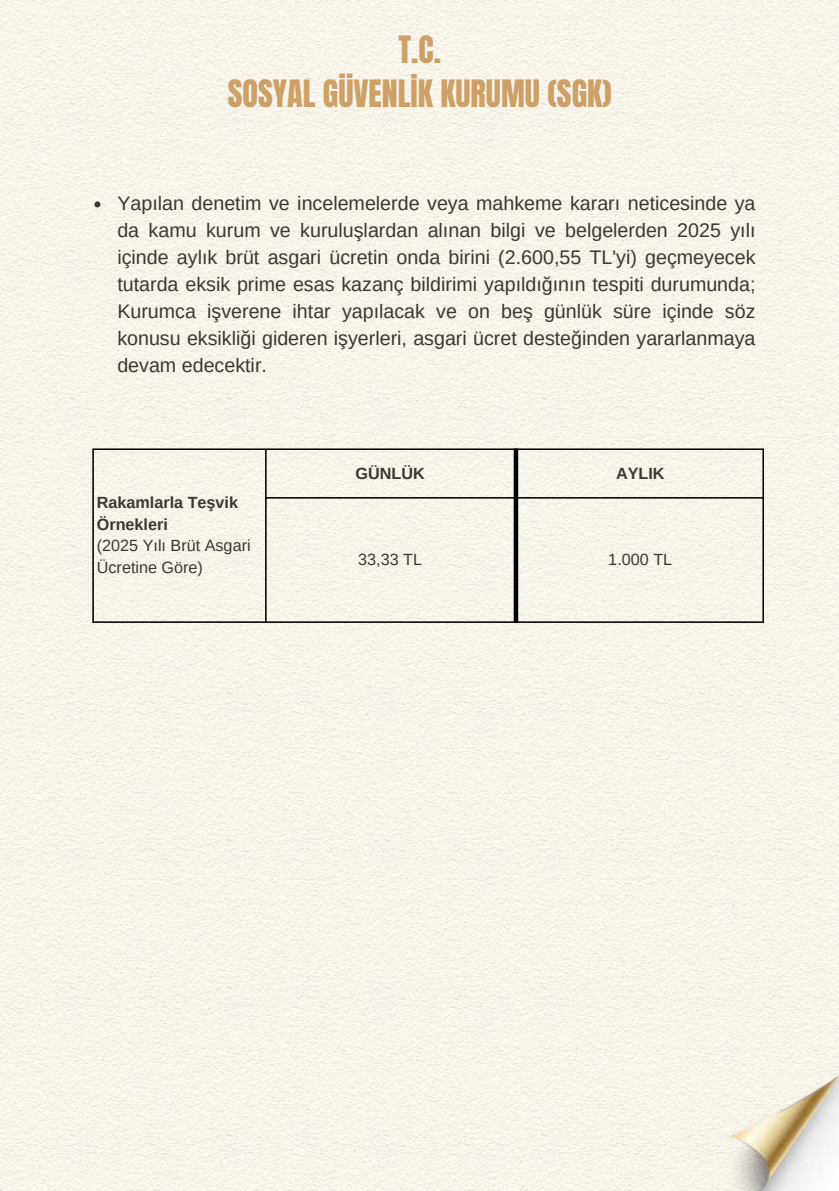
<style>
.page{position:relative;width:839px;height:1191px;background:#fff}
.page>*{position:absolute;margin:0;border:0;box-sizing:border-box;transform-origin:0 0}
.t1{font:32px/43.6px "Anton";color:#cca066;text-align:center}
.t2{font:19.6px/27px "Arimo";color:#3c3732;text-align:justify}
.t3{font:16.2px/21.6px "Arimo";color:#3c3732}
.t4{font:700 16.2px/21.6px "Arimo";color:#3c3732}
</style>
<div class="page">
<div style="left:0;top:0;width:838px;height:1191px;background:#f8f4ea"></div>
<img style="left:725px;top:1074px;width:113px;height:117px">
<svg style="left:94px;top:201px;width:6px;height:6px"></svg>
<hr style="left:92px;top:450px;width:2px;height:171px;background:#000">
<hr style="left:265px;top:450px;width:1px;height:171px;background:#000">
<hr style="left:762px;top:450px;width:2px;height:171px;background:#000">
<hr style="left:92px;top:448px;width:672px;height:2px;background:#000">
<hr style="left:265px;top:497px;width:499px;height:2px;background:#000">
<hr style="left:92px;top:621px;width:672px;height:2px;background:#000">
<div style="left:513px;top:448px;width:5px;height:175px;background:#000"></div>
<h1 class="t1" style="left:228px;top:29px;width:385px">T.C.<br>SOSYAL GÜVENLİK KURUMU (SGK)</h1>
<p class="t2" style="left:117px;top:190px;width:639px">Yapılan denetim ve incelemelerde veya mahkeme kararı neticesinde ya da kamu kurum ve kuruluşlardan alınan bilgi ve belgelerden 2025 yılı içinde aylık brüt asgari ücretin onda birini (2.600,55 TL'yi) geçmeyecek tutarda eksik prime esas kazanç bildirimi yapıldığının tespiti durumunda; Kurumca işverene ihtar yapılacak ve on beş günlük süre içinde söz konusu eksikliği gideren işyerleri, asgari ücret desteğinden yararlanmaya devam edecektir.</p>
<p class="t4" style="left:97px;top:492px;width:143px">Rakamlarla Teşvik<br>Örnekleri</p>
<p class="t3" style="left:97px;top:535px;width:155px">(2025 Yılı Brüt Asgari<br>Ücretine Göre)</p>
<p class="t4" style="left:355px;top:462px;width:71px">GÜNLÜK</p>
<p class="t4" style="left:616px;top:462px;width:50px">AYLIK</p>
<p class="t3" style="left:358px;top:549px;width:65px">33,33 TL</p>
<p class="t3" style="left:608px;top:549px;width:65px">1.000 TL</p>
</div>
